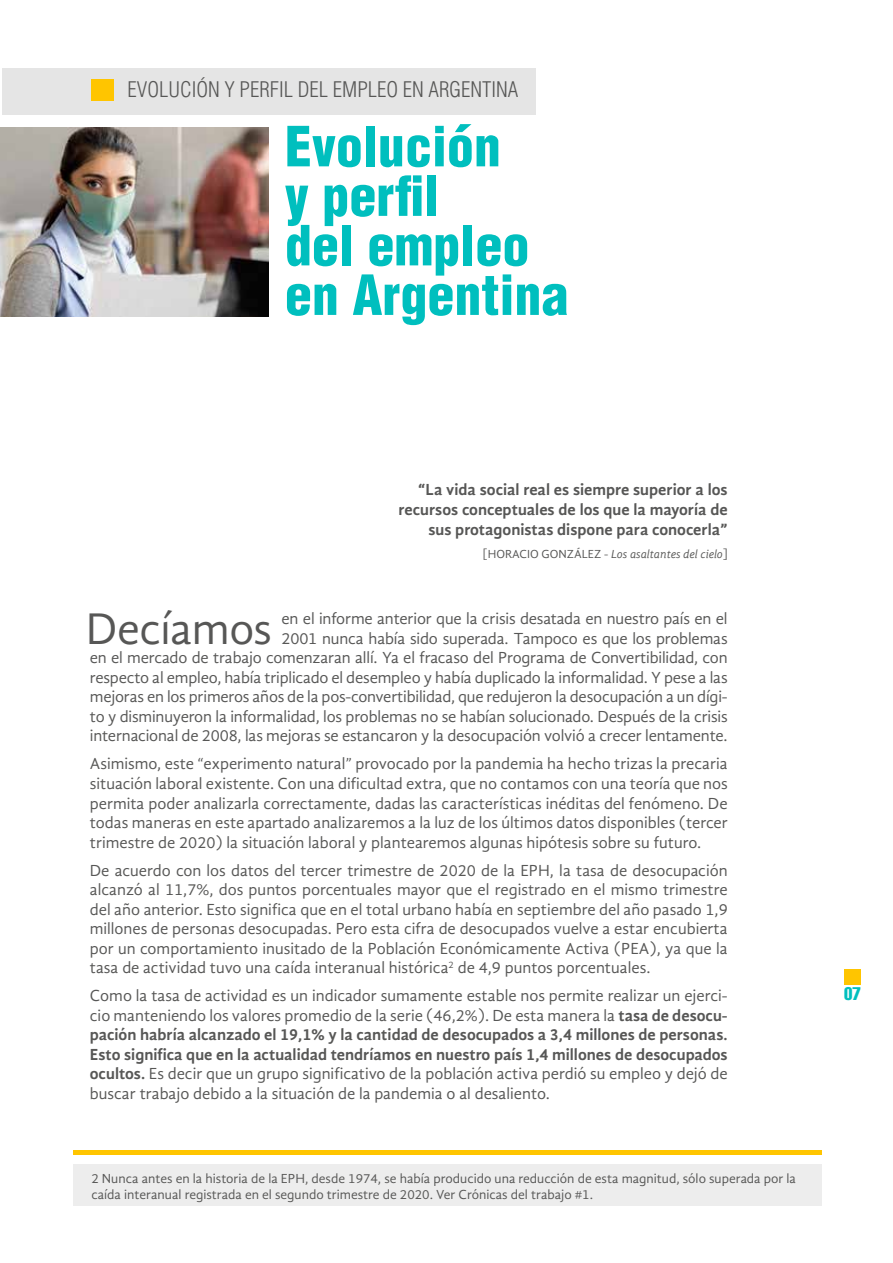
<style>
.page{position:relative;width:893px;height:1263px;background:#fff}
.page>*{position:absolute;margin:0;border:0;box-sizing:border-box;transform-origin:0 0}
.t1{font:900 condensed 54px/49.5px "Helvetica LT Std";color:#00bfbe}
.t2{font:45.6px "Gandhi Sans";letter-spacing:-.01em;color:#575756}
.t3{font:300 condensed 21px "Helvetica LT Std";color:#575756}
.t4{font:18px "Helvetica LT Std Comp";color:#00bfbe}
.t5{font:16.5px/19.5px "Gandhi Sans";letter-spacing:-.01em;color:#575756;text-align:justify}
.t6{font:700 16.5px/19.8px "Gandhi Sans";color:#575756;text-align:right}
.t7{font:13.5px/16.2px "Gandhi Sans";color:#575756}
.t8{font:italic 12px "Gandhi Sans";color:#575756}
.s1{font-style:normal}
.s2{font-weight:700}
</style>
<div class="page">
<div style="left:844px;top:969px;width:16px;height:15px;background:#ffc500"></div>
<div style="left:2px;top:68px;width:534px;height:47px;background:#e5e5e5"></div>
<div style="left:91px;top:79px;width:23px;height:21px;background:#ffc500"></div>
<div style="left:73px;top:1164px;width:749px;height:42px;background:#ededed"></div>
<hr style="left:73px;top:1150px;width:749px;height:4px;background:#ffc500">
<img style="left:0;top:128px;width:269px;height:188px">
<p class="t3" style="left:128px;top:76px;width:392px">EVOLUCIÓN Y PERFIL DEL EMPLEO EN ARGENTINA</p>
<h1 class="t1" style="left:285px;top:121px;width:285px">Evolución<br>y perfil<br>del empleo en Argentina</h1>
<p class="t6" style="left:399px;top:480px;width:331px">“La vida social real es siempre superior a los recursos conceptuales de los que la mayoría de sus protagonistas dispone para conocerla”</p>
<p class="t8" style="left:483px;top:547px;width:246px"><span class="s1">[HORACIO GONZÁLEZ -</span> Los asaltantes del cielo<span class="s1">]</span></p>
<h2 class="t2" style="left:86px;top:603px;width:188px">Decíamos</h2>
<p class="t5" style="left:90px;top:609px;width:639px;text-align:right">en el informe anterior que la crisis desatada en nuestro país en el<br>2001 nunca había sido superada. Tampoco es que los problemas<br>en el mercado de trabajo comenzaran allí. Ya el fracaso del Programa de Convertibilidad, con respecto al empleo, había triplicado el desempleo y había duplicado la informalidad. Y pese a las mejoras en los primeros años de la pos-convertibilidad, que redujeron la desocupación a un dígi&shy;to y disminuyeron la informalidad, los problemas no se habían solucionado. Después de la crisis internacional de 2008, las mejoras se estancaron y la desocupación volvió a crecer lentamente.</p>
<p class="t5" style="left:90px;top:754px;width:639px">Asimismo, este “experimento natural” provocado por la pandemia ha hecho trizas la precaria situación laboral existente. Con una dificultad extra, que no contamos con una teoría que nos permita poder analizarla correctamente, dadas las características inéditas del fenómeno. De todas maneras en este apartado analizaremos a la luz de los últimos datos disponibles (tercer trimestre de 2020) la situación laboral y plantearemos algunas hipótesis sobre su futuro.</p>
<p class="t5" style="left:90px;top:860px;width:639px">De acuerdo con los datos del tercer trimestre de 2020 de la EPH, la tasa de desocupación alcanzó al 11,7%, dos puntos porcentuales mayor que el registrado en el mismo trimestre del año anterior. Esto significa que en el total urbano había en septiembre del año pasado 1,9 millones de personas desocupadas. Pero esta cifra de desocupados vuelve a estar encubierta por un comportamiento inusitado de la Población Económicamente Activa (PEA), ya que la tasa de actividad tuvo una caída interanual histórica<sup>2</sup> de 4,9 puntos porcentuales.</p>
<p class="t5" style="left:90px;top:986px;width:639px">Como la tasa de actividad es un indicador sumamente estable nos permite realizar un ejerci&shy;cio manteniendo los valores promedio de la serie (46,2%). De esta manera la <span class="s2">tasa de desocu&shy;pación habría alcanzado el 19,1% y la cantidad de desocupados a 3,4 millones de personas.<br>Esto significa que en la actualidad tendríamos en nuestro país 1,4 millones de desocupados ocultos.</span> Es decir que un grupo significativo de la población activa perdió su empleo y dejó de buscar trabajo debido a la situación de la pandemia o al desaliento.</p>
<p class="t7" style="left:91px;top:1170px;width:706px">2 Nunca antes en la historia de la EPH, desde 1974, se había producido una reducción de esta magnitud, sólo superada por la caída interanual registrada en el segundo trimestre de 2020. Ver Crónicas del trabajo #1.</p>
<p class="t4" style="left:844px;top:982px;width:18px">07</p>
</div>
